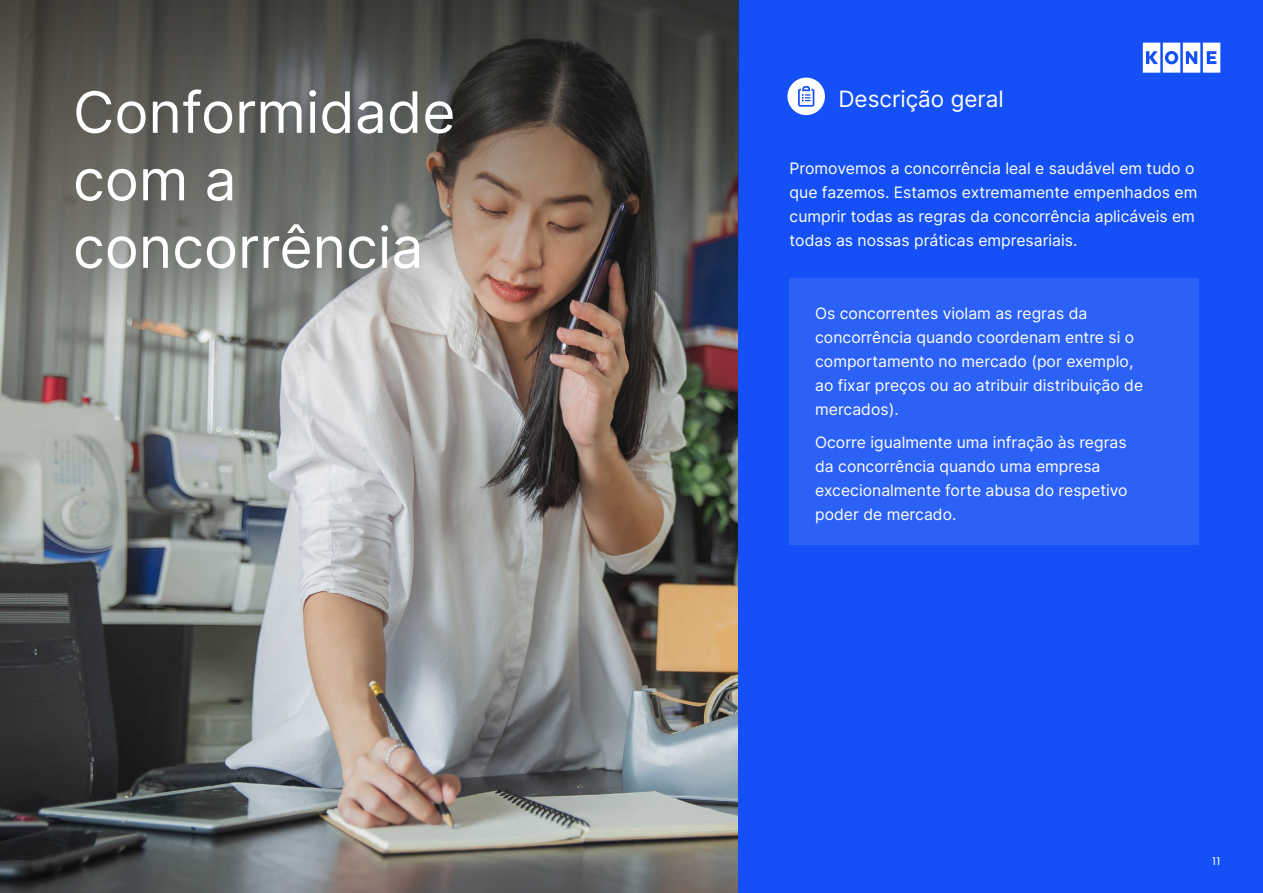
<style>
.page{position:relative;width:1263px;height:893px;background:#fff}
.page>*{position:absolute;margin:0;border:0;box-sizing:border-box;transform-origin:0 0}
.t1{font:57px/67.5px "Inter";color:#fff}
.t2{font:22.5px "Inter";color:#fff}
.t3{font:15.75px/24px "Inter";color:#fff}
.t4{font:12px "KONE Information";color:#fff}
</style>
<div class="page">
<img style="left:0;top:319px;width:738px;height:574px">
<div style="left:738px;top:0;width:525px;height:893px;background:#1450f5"></div>
<svg style="left:0;top:0;width:738px;height:319px;background:#625f5a"></svg>
<svg style="left:1143px;top:43px;width:77px;height:30px"></svg>
<div style="left:787px;top:78px;width:38px;height:37px;background:#fff;border-radius:50%"></div>
<svg style="left:798px;top:86px;width:16px;height:21px"></svg>
<div style="left:790px;top:279px;width:409px;height:266px;background:#2c61f6"></div>
<h1 class="t1" style="left:73px;top:77px;width:384px">Conformidade com a concorrência</h1>
<h2 class="t2" style="left:838px;top:83px;width:167px">Descrição geral</h2>
<p class="t3" style="left:815px;top:301px;width:330px">Os concorrentes violam as regras da concorrência quando coordenam entre si o comportamento no mercado (por exemplo, ao fixar preços ou ao atribuir distribuição de mercados).</p>
<p class="t3" style="left:815px;top:430px;width:314px">Ocorre igualmente uma infração às regras da concorrência quando uma empresa excecionalmente forte abusa do respetivo poder de mercado.</p>
<p class="t3" style="left:790px;top:156px;width:409px">Promovemos a concorrência leal e saudável em tudo o que fazemos. Estamos extremamente empenhados em cumprir todas as regras da concorrência aplicáveis em todas as nossas práticas empresariais.</p>
<p class="t4" style="left:1212px;top:853px;width:10px">11</p>
</div>
